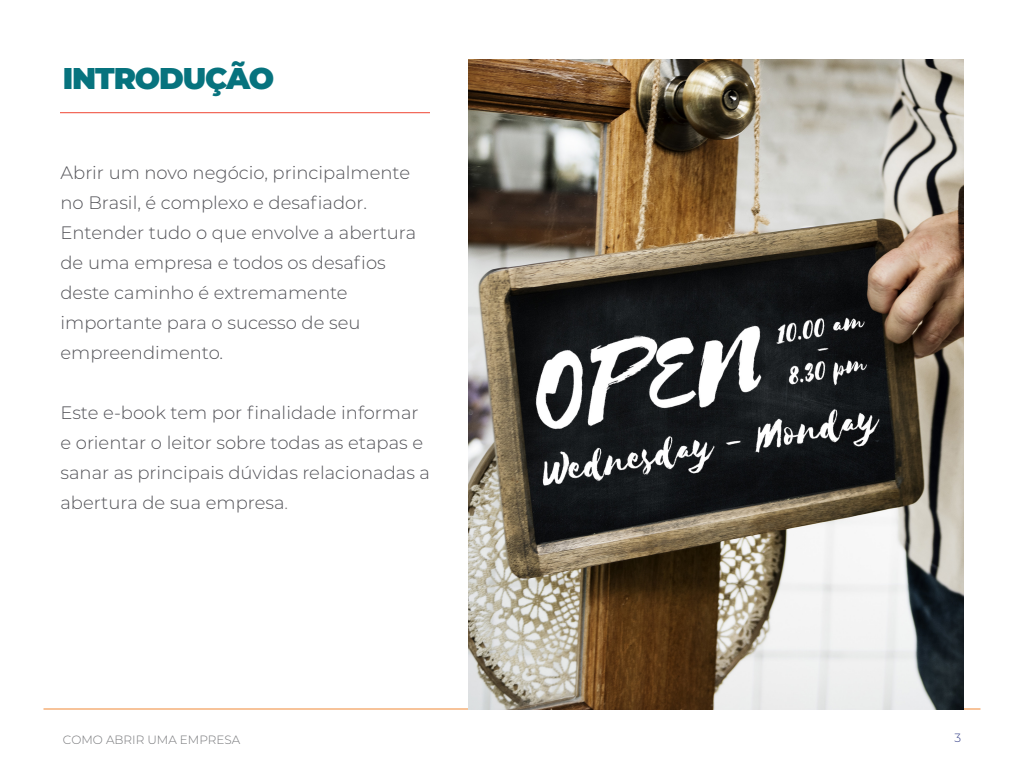
<style>
.page{position:relative;width:1024px;height:768px;background:#fff}
.page>*{position:absolute;margin:0;border:0;box-sizing:border-box;transform-origin:0 0}
.Titulo{font:900 30px "Montserrat";letter-spacing:-.04em;color:#07737e}
.Subtitulo{font:300 18px/30px "Montserrat";color:#535358}
.t1{font:300 12px "Montserrat";color:#757679}
.t2{font:300 12px "Montserrat";color:#38438a}
.s1{color:#7c7679}
</style>
<div class="page">
<hr style="left:44px;top:708px;width:936px;height:2px;background:#f18835">
<hr style="left:60px;top:112px;width:370px;height:1px;background:#ef4633">
<img style="left:468px;top:60px;width:496px;height:650px">
<p class="Titulo" style="left:63px;top:56px;width:213px">INTRODUÇÃO</p>
<p class="Subtitulo" style="left:60px;top:157px;width:357px">Abrir um novo negócio, principalmente no Brasil, é complexo e desafiador.<br>Entender tudo o que envolve a abertura de uma empresa e todos os desafios deste caminho é extremamente importante para o sucesso de seu empreendimento.</p>
<p class="Subtitulo" style="left:60px;top:397px;width:371px">Este e-book tem por finalidade informar e orientar o leitor sobre todas as etapas e sanar as principais dúvidas relacionadas a abertura de sua empresa<span class="s1">.</span></p>
<p class="t1" style="left:63px;top:731px;width:179px">COMO ABRIR UMA EMPRESA</p>
<p class="t2" style="left:954px;top:730px;width:8px">3</p>
</div>
